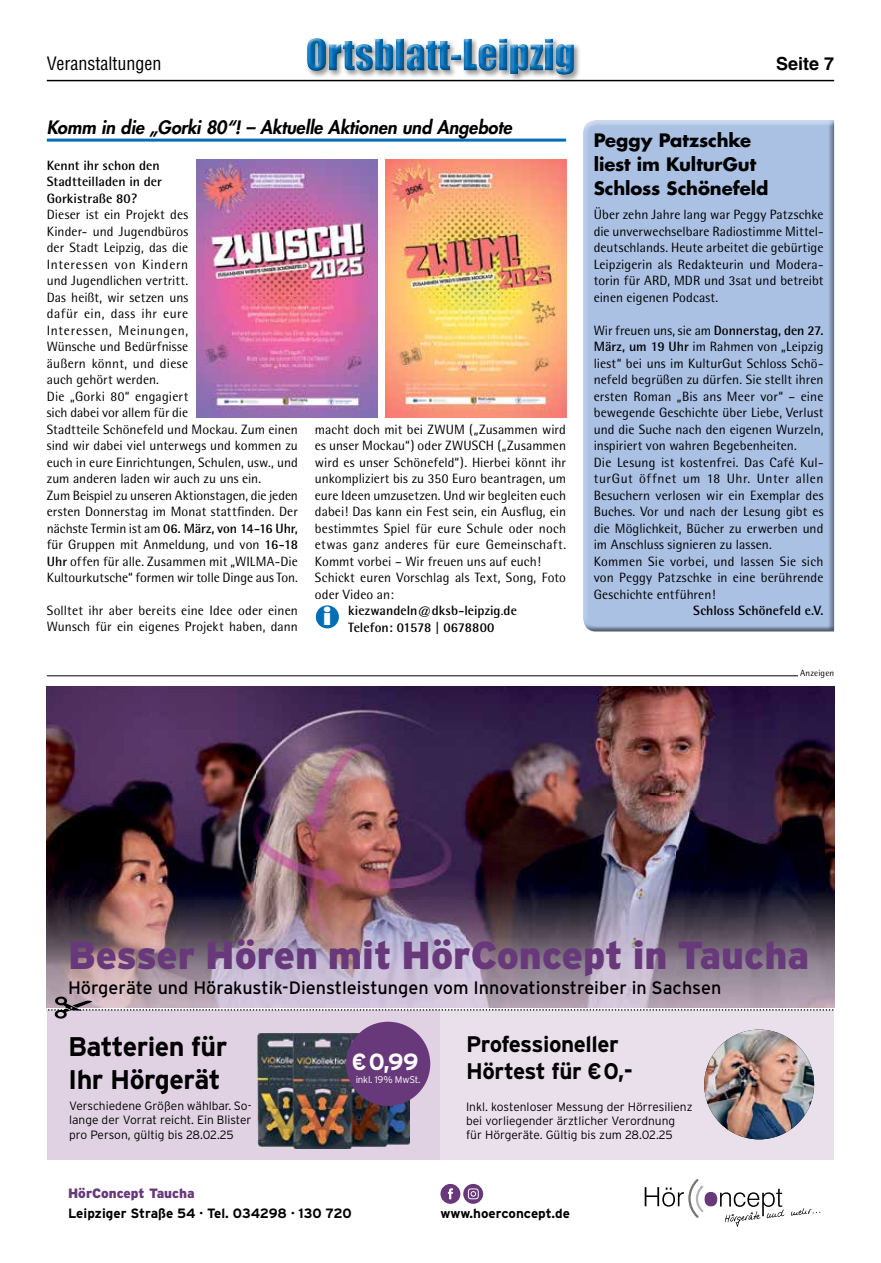
<style>
.page{position:relative;width:881px;height:1263px;background:#fff}
.page>*{position:absolute;margin:0;border:0;box-sizing:border-box;transform-origin:0 0}
.t1{font:900 39px "Interstate";color:#68397a}
.t2{font:700 27px/32.4px "Interstate";letter-spacing:-.02em;color:#000}
.t3{font:700 23.4px "Interstate";color:#fff}
.t4{font:700 22.5px/27px "Interstate";letter-spacing:-.02em;color:#000}
.t5{font:800 22.5px "Futura";color:#fff}
.t6{font:18px "Interstate";color:#000}
.t7{font:italic 800 18px "Futura";color:#000}
.t8{font:700 18px/24px "Futura";letter-spacing:-.005em;color:#000}
.t9{font:condensed 18px "Helvetica";color:#000}
.t10{font:700 18px "Helvetica";color:#000}
.t11{font:13.5px/16.5px "Rotis Semi Sans";letter-spacing:.005em;color:#000}
.t12{font:700 13.5px/16.5px "Rotis Semi Sans";letter-spacing:.005em;color:#000}
.t13{font:700 13.5px "Interstate";color:#000}
.t14{font:900 13.5px "Interstate";color:#68397a}
.t15{font:700 13.2px "Interstate";color:#000}
.t16{font:300 12px/14.4px "Interstate";color:#000;text-align:justify}
.t17{font:300 9.75px "Interstate";letter-spacing:-.02em;color:#fff}
.t18{font:9px "Rotis Semi Sans";letter-spacing:.015em;color:#000}
.s1{font-weight:700}
.s2{font-weight:400}
</style>
<div class="page">
<div style="left:305px;top:36px;width:276px;height:46px;background:#000;opacity:.4"></div>
<div style="left:305px;top:37px;width:270px;height:39px;background:#000;opacity:.5"></div>
<hr style="left:47px;top:80px;width:786px;height:1px;background:#000">
<hr style="left:47px;top:675px;width:750px;height:1px;background:#000">
<div style="left:47px;top:1011px;width:393px;height:149px;background:#e0d1e3"></div>
<img style="left:258px;top:1033px;width:152px;height:115px">
<div style="left:346px;top:1022px;width:84px;height:84px;background:#68397a;border-radius:50%"></div>
<div style="left:440px;top:1011px;width:393px;height:149px;background:#eae0ec"></div>
<img style="left:47px;top:687px;width:786px;height:309px">
<svg style="left:790px;top:1208px;width:30px;height:8px"></svg>
<svg style="left:720px;top:1189px;width:64px;height:38px"></svg>
<div style="left:704px;top:1192px;width:13px;height:14px;background:#68397a;border-radius:50%"></div>
<svg style="left:644px;top:1179px;width:59px;height:39px"></svg>
<div style="left:440px;top:1184px;width:20px;height:20px;background:#68397a;border-radius:50%"></div>
<svg style="left:447px;top:1188px;width:6px;height:11px"></svg>
<svg style="left:463px;top:1184px;width:20px;height:20px"></svg>
<svg style="left:467px;top:1188px;width:11px;height:11px"></svg>
<img style="left:704px;top:1029px;width:109px;height:110px;border-radius:55px">
<svg style="left:47px;top:996px;width:786px;height:23px"></svg>
<img style="left:197px;top:159px;width:180px;height:258px">
<hr style="left:47px;top:139px;width:519px;height:3px;background:#006eb7">
<div style="left:315px;top:605px;width:24px;height:24px;background:#006eb7;border-radius:50%"></div>
<div style="left:314px;top:604px;width:26px;height:26px;border:2px solid #fff;border-radius:50%"></div>
<img style="left:385px;top:159px;width:181px;height:258px">
<div style="left:581px;top:120px;width:254px;height:512px;background:#aac1e4"></div>
<h3 class="t9" style="left:47px;top:52px;width:116px">Veranstaltungen</h3>
<h3 class="t10" style="left:775px;top:52px;width:60px">Seite 7</h3>
<h3 class="t7" style="left:47px;top:116px;width:466px">Komm in die „Gorki 80“! – Aktuelle Aktionen und Angebote</h3>
<p class="t12" style="left:47px;top:156px;width:116px">Kennt ihr schon den<br>Stadtteilladen in der<br>Gorkistraße 80?</p>
<p class="t11" style="left:47px;top:206px;width:252px">Dieser ist ein Projekt des<br>Kinder- und Jugendbüros<br>der Stadt Leipzig, das die<br>Interessen von Kindern<br>und Jugendlichen vertritt.<br>Das heißt, wir setzen uns<br>dafür ein, dass ihr eure<br>Interessen, Meinungen,<br>Wünsche und Bedürfnisse<br>äußern könnt, und diese<br>auch gehört werden.<br>Die „Gorki 80“ engagiert<br>sich dabei vor allem für die<br>Stadtteile Schönefeld und Mockau. Zum einen sind wir dabei viel unterwegs und kommen zu euch in eure Einrichtungen, Schulen, usw., und zum anderen laden wir auch zu uns ein.<br>Zum Beispiel zu unseren Aktionstagen, die jeden ersten Donnerstag im Monat stattfinden. Der nächste Termin ist am <span class="s1">06. März, von 14-16 Uhr, </span>für Gruppen mit Anmeldung, und von <span class="s1">16-18<br>Uhr</span> offen für alle. Zusammen mit „WILMA-Die Kultourkutsche“ formen wir tolle Dinge aus Ton.</p>
<p class="t11" style="left:47px;top:602px;width:252px">Solltet ihr aber bereits eine Idee oder einen<br>Wunsch für ein eigenes Projekt haben, dann</p>
<p class="t11" style="left:315px;top:421px;width:252px">macht doch mit bei ZWUM („Zusammen wird es unser Mockau“) oder ZWUSCH („Zusammen wird es unser Schönefeld“). Hierbei könnt ihr unkompliziert bis zu 350 Euro beantragen, um eure Ideen umzusetzen. Und wir begleiten euch dabei! Das kann ein Fest sein, ein Ausflug, ein bestimmtes Spiel für eure Schule oder noch etwas ganz anderes für eure Gemeinschaft.<br>Kommt vorbei – Wir freuen uns auf euch!<br>Schickt euren Vorschlag als Text, Song, Foto oder Video an:</p>
<h3 class="t5" style="left:323px;top:603px;width:10px">i</h3>
<p class="t12" style="left:348px;top:602px;width:170px">kiezwandeln@dksb-leipzig<span class="s2">.</span>de<br>Telefon: 01578 | 0678800</p>
<h3 class="t8" style="left:593px;top:128px;width:176px">Peggy Patzschke liest im KulturGut<br>Schloss Schönefeld</h3>
<p class="t11" style="left:593px;top:206px;width:231px;text-align:justify">Über zehn Jahre lang war Peggy Patzschke die unverwechselbare Radiostimme Mittel&shy;deutschlands. Heute arbeitet die gebürtige Leipzigerin als Redakteurin und Modera&shy;torin für ARD, MDR und 3sat und betreibt einen eigenen Podcast.</p>
<p class="t11" style="left:593px;top:322px;width:231px">Wir freuen uns, sie am <span class="s1">Donnerstag, den 27.<br>März, um 19 Uhr</span> im Rahmen von „Leipzig liest“ bei uns im KulturGut Schloss Schö&shy;nefeld begrüßen zu dürfen. Sie stellt ihren ersten Roman „Bis ans Meer vor“ – eine bewegende Geschichte über Liebe, Verlust und die Suche nach den eigenen Wurzeln, inspiriert von wahren Begebenheiten.<br>Die Lesung ist kostenfrei. Das Café Kul&shy;turGut öffnet um 18 Uhr. Unter allen Besuchern verlosen wir ein Exemplar des Buches. Vor und nach der Lesung gibt es die Möglichkeit, Bücher zu erwerben und im Anschluss signieren zu lassen.<br>Kommen Sie vorbei, und lassen Sie sich von Peggy Patzschke in eine berührende Geschichte entführen!</p>
<p class="t12" style="left:693px;top:602px;width:132px">Schloss Schönefeld e.V.</p>
<p class="t18" style="left:799px;top:668px;width:36px">Anzeigen</p>
<h1 class="t1" style="left:68px;top:933px;width:742px">Besser Hören mit HörConcept in Taucha</h1>
<h3 class="t6" style="left:68px;top:977px;width:654px">Hörgeräte und Hörakustik-Dienstleistungen vom Innovationstreiber in Sachsen</h3>
<h3 class="t4" style="left:466px;top:1030px;width:168px">Professioneller<br>Hörtest für € 0,-</h3>
<p class="t16" style="left:466px;top:1099px;width:228px;text-align:left">Inkl. kostenloser Messung der Hörresilienz bei vorliegender ärztlicher Verordnung für Hörgeräte. Gültig bis zum 28.02.25</p>
<h2 class="t2" style="left:68px;top:1030px;width:161px">Batterien für<br>Ihr Hörgerät</h2>
<h3 class="t3" style="left:351px;top:1048px;width:68px">€ 0,99</h3>
<p class="t17" style="left:355px;top:1074px;width:66px">inkl. 19% MwSt.</p>
<p class="t16" style="left:69px;top:1098px;width:184px">Verschiedene Größen wählbar. So&shy;lange der Vorrat reicht. Ein Blister pro Person, gültig bis 28.02.25</p>
<p class="t14" style="left:68px;top:1185px;width:128px">HörConcept Taucha</p>
<p class="t13" style="left:68px;top:1206px;width:285px">Leipziger Straße 54 · Tel. 034298 · 130 720</p>
<p class="t15" style="left:440px;top:1206px;width:131px">www.hoerconcept.de</p>
</div>
